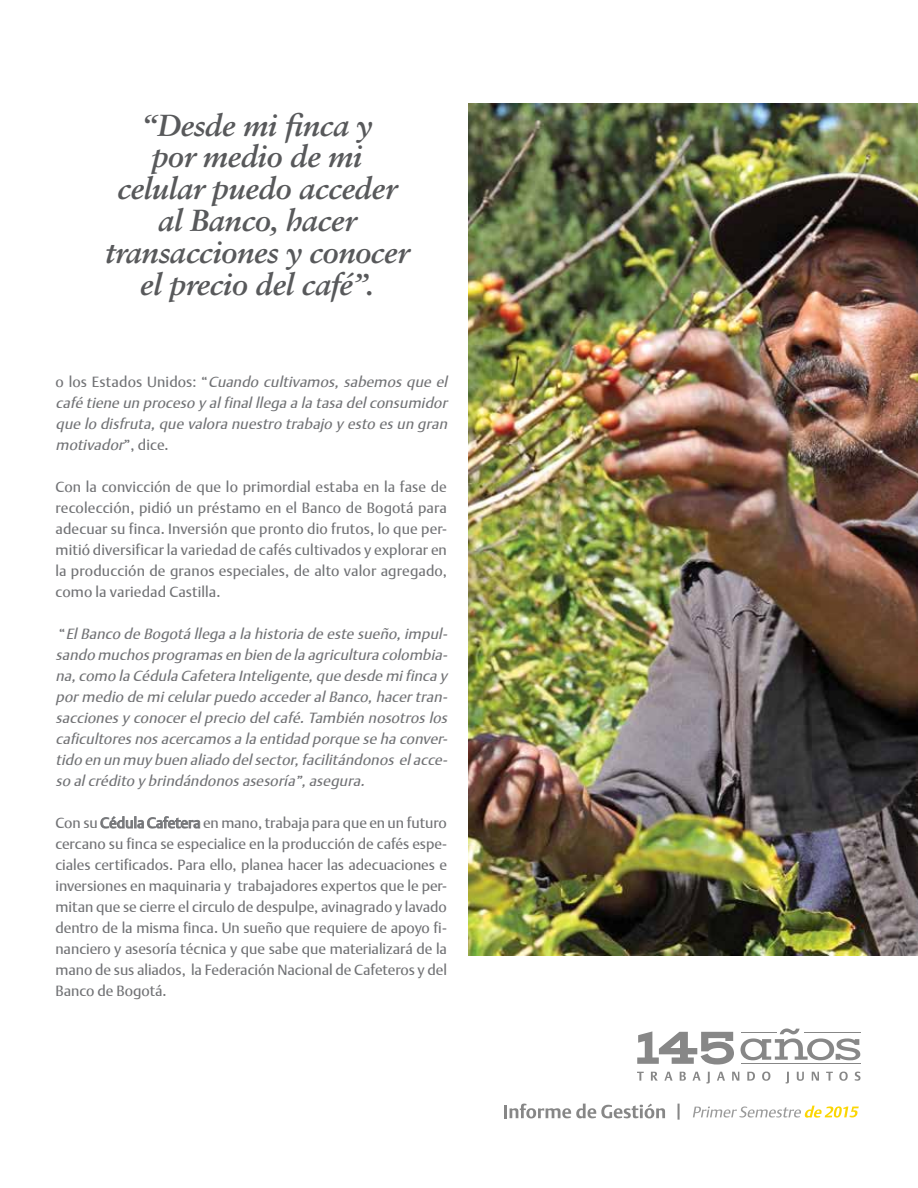
<style>
.page{position:relative;width:918px;height:1188px;background:#fff}
.page>*{position:absolute;margin:0;border:0;box-sizing:border-box;transform-origin:0 0}
.t1{font:italic 700 30.45px/32px "Sabon LT Std";letter-spacing:-.015em;color:#58595b;text-align:center}
.t2{font:14.7px/21px "DTL Argo T";color:#717275;text-align:justify}
.t3{font:italic 14.7px/21px "DTL Argo T";letter-spacing:.005em;color:#717275;text-align:justify}
.s1{font-style:normal}
</style>
<div class="page">
<svg style="left:504px;top:1104px;width:161px;height:14px"></svg>
<svg style="left:678px;top:1104px;width:2px;height:16px"></svg>
<svg style="left:693px;top:1106px;width:166px;height:12px"></svg>
<svg style="left:637px;top:1072px;width:7px;height:9px"></svg>
<svg style="left:651px;top:1072px;width:7px;height:9px"></svg>
<svg style="left:664px;top:1072px;width:9px;height:9px"></svg>
<svg style="left:680px;top:1072px;width:6px;height:9px"></svg>
<svg style="left:693px;top:1072px;width:17px;height:11px"></svg>
<svg style="left:717px;top:1072px;width:8px;height:9px"></svg>
<svg style="left:732px;top:1072px;width:7px;height:9px"></svg>
<svg style="left:747px;top:1072px;width:8px;height:9px"></svg>
<svg style="left:762px;top:1072px;width:8px;height:9px"></svg>
<svg style="left:786px;top:1072px;width:3px;height:11px"></svg>
<svg style="left:797px;top:1072px;width:7px;height:9px"></svg>
<svg style="left:812px;top:1072px;width:7px;height:9px"></svg>
<svg style="left:826px;top:1072px;width:7px;height:9px"></svg>
<svg style="left:839px;top:1072px;width:9px;height:9px"></svg>
<svg style="left:855px;top:1072px;width:5px;height:9px"></svg>
<svg style="left:637px;top:1031px;width:97px;height:34px"></svg>
<svg style="left:741px;top:1028px;width:119px;height:32px"></svg>
<hr style="left:741px;top:1064px;width:119px;height:1px;background:#878787">
<hr style="left:804px;top:1032px;width:56px;height:1px;background:#878787">
<hr style="left:741px;top:1032px;width:36px;height:1px;background:#878787">
<img style="left:468px;top:103px;width:450px;height:853px">
<svg style="left:100px;top:816px;width:100px;height:13px"></svg>
<h1 class="t1" style="left:105px;top:109px;width:305px">“Desde mi finca y<br>por medio de mi celular puedo acceder al Banco, hacer transacciones y conocer el precio del café”.</h1>
<p class="t3" style="left:56px;top:371px;width:397px"><span class="s1">o l o s E st a d o s U n i d o s : “</span> Cuando cultivamos, sabemos que el café tiene un proceso y alfinalllega a la tasa delconsumidor que lo disfruta,que valora nuestro trabajo y esto esun gran motivador<span class="s1">” , d i c e .</span></p>
<p class="t2" style="left:56px;top:476px;width:393px">Con la convicción de que lo primordial estaba en la fase de recolección, pidió un préstamo en el Banco de Bogotá para adecuar su finca. Inversión que pronto dio frutos, lo que per&shy;mitió diversificar la variedad de cafés cultivados y explorar en la producción de granos especiales, de alto valor agregado, como la variedad Castilla.</p>
<p class="t3" style="left:56px;top:623px;width:397px;text-align:left"><span class="s1">“</span> ElBanco de Bogotá llega a la historia de este sueño,impul&shy;sando muchosprogramasen bien de la agricultura colombia&shy;na,como la Cédula Cafetera Inteligente,que desde mifinca y pormedio de micelularpuedo accederalBanco,hacertran&shy;saccionesy conocerelprecio delcafé.También nosotroslos caficultoresnosacercamosa la entidad porque se ha conver&shy;tido en un muy buen aliado delsector,facilitándonos elacce&shy;so alcrédito y brindándonosasesoría”,asegura.</p>
<p class="t2" style="left:55px;top:812px;width:393px">Con su Cédula Cafetera en mano, trabaja para que en un futuro cercano su finca se especialice en la producción de cafés espe&shy;ciales certificados. Para ello, planea hacer las adecuaciones e inversiones en maquinaria y trabajadores expertos que le per&shy;mitan que se cierre el circulo de despulpe, avinagrado y lavado dentro de la misma finca. Un sueño que requiere de apoyo fi&shy;nanciero y asesoría técnica y que sabe que materializará de la mano de sus aliados, la Federación Nacional de Cafeteros y del Banco de Bogotá.</p>
</div>
